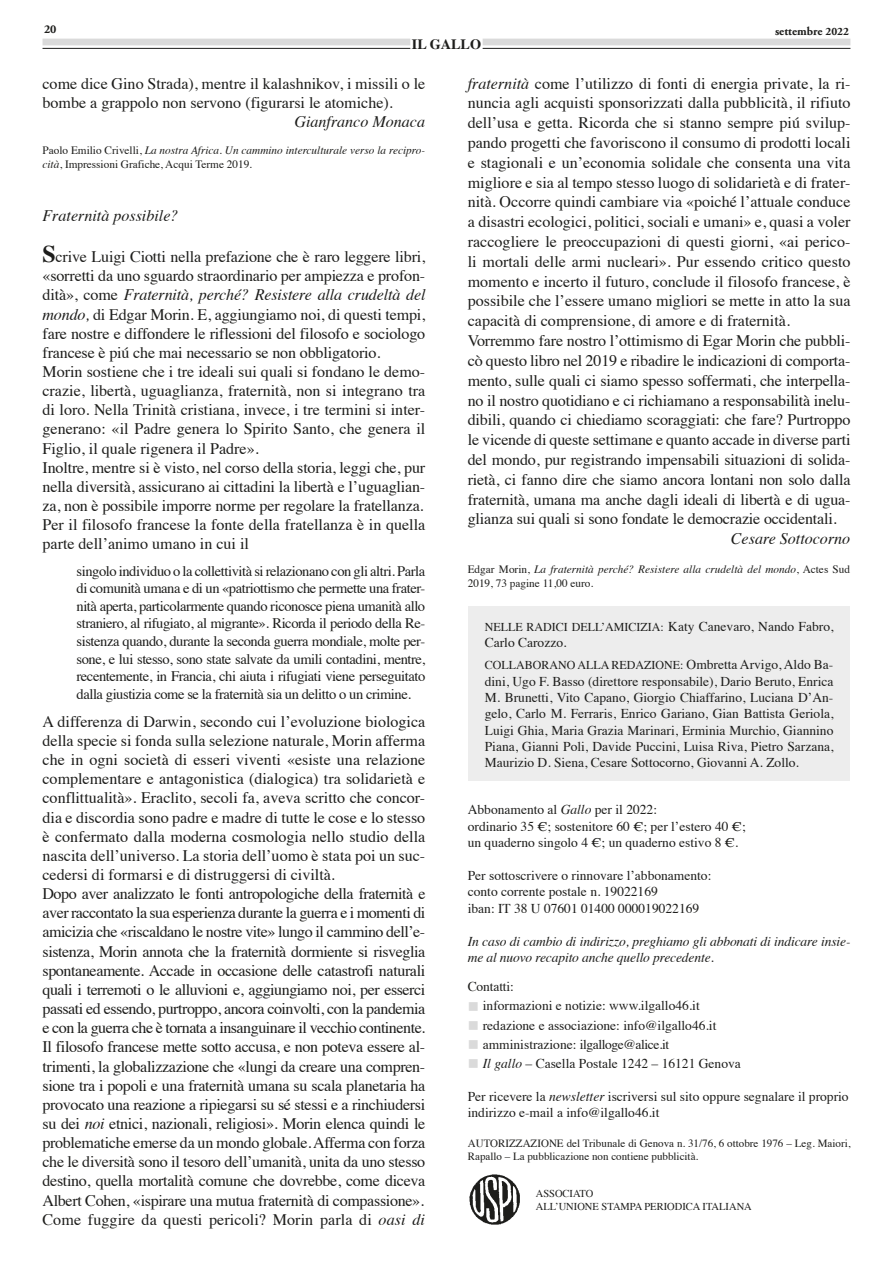
<style>
.page{position:relative;width:893px;height:1263px;background:#fff}
.page>*{position:absolute;margin:0;border:0;box-sizing:border-box;transform-origin:0 0}
.t1{font:16.05px/19.2px "Times";letter-spacing:-.01em;color:#1d1d1b}
.t2{font:italic 16.05px "Times";color:#1d1d1b}
.t3{font:14.55px/17.7px "Times";letter-spacing:-.03em;color:#1d1d1b;text-align:justify}
.t4{font:700 14.25px "Times";color:#1d1d1b}
.t5{font:13.5px/16.2px "Times";color:#1d1d1b}
.t6{font:italic 13.5px/16.2px "Times";letter-spacing:-.01em;color:#1d1d1b}
.t7{font:12px "Times";color:#1d1d1b}
.t8{font:700 12px "Adobe Garamond";color:#1d1d1b}
.t9{font:italic 11.25px/14.2px "Times";color:#1d1d1b}
.t10{font:10.95px/12.8px "Times";color:#1d1d1b}
.t11{font:10.5px/12.8px "Times";color:#1d1d1b}
.s1{font-size:11.25px}
.s2{font-style:normal}
.s3{font-weight:700;font-size:24px}
.s4{font-style:italic}
.s5{font-size:13.5px}
.s6{color:#dadada}
</style>
<div class="page">
<hr style="left:43px;top:48px;width:367px;height:1px;background:#1d1d1b">
<hr style="left:483px;top:48px;width:367px;height:1px;background:#1d1d1b">
<div style="left:43px;top:39px;width:367px;height:6px;background:#dadada"></div>
<div style="left:483px;top:39px;width:367px;height:6px;background:#dadada"></div>
<div style="left:468px;top:606px;width:382px;height:174px;background:#ededed"></div>
<img style="left:469px;top:1174px;width:51px;height:50px">
<p class="t8" style="left:44px;top:23px;width:14px">20</p>
<p class="t4" style="left:412px;top:30px;width:71px">IL GALLO</p>
<p class="t8" style="left:775px;top:25px;width:75px">settembre <span class="s1">2022</span></p>
<p class="t1" style="left:43px;top:72px;width:384px">come dice Gino Strada), mentre il kalashnikov, i missili o le bombe a grappolo non servono (figurarsi le atomiche).</p>
<p class="t2" style="left:294px;top:108px;width:132px">Gianfranco Monaca</p>
<p class="t9" style="left:43px;top:143px;width:384px;line-height:13.5px"><span class="s2">Paolo Emilio Crivelli,</span> La nostra Africa. Un cammino interculturale verso la recipro&shy;cità<span class="s2">, Impressioni Grafiche, Acqui Terme 2019.</span></p>
<p class="t2" style="left:43px;top:201px;width:137px">Fraternità possibile?</p>
<p class="t1" style="left:43px;top:246px;width:384px"><span class="s3">S</span>crive Luigi Ciotti nella prefazione che è raro leggere libri, «sorretti da uno sguardo straordinario per ampiezza e profon&shy;dità», come <span class="s4">Fraternità, perché? Resistere alla crudeltà del mondo,</span> di Edgar Morin. E, aggiungiamo noi, di questi tempi, fare nostre e diffondere le riflessioni del filosofo e sociologo francese è piú che mai necessario se non obbligatorio.<br>Morin sostiene che i tre ideali sui quali si fondano le demo&shy;crazie, libertà, uguaglianza, fraternità, non si integrano tra di loro. Nella Trinità cristiana, invece, i tre termini si inter&shy;generano: «il Padre genera lo Spirito Santo, che genera il Figlio, il quale rigenera il Padre»<span class="s4">.<br></span>Inoltre, mentre si è visto, nel corso della storia, leggi che, pur nella diversità, assicurano ai cittadini la libertà e l’uguaglian&shy;za, non è possibile imporre norme per regolare la fratellanza.<br>Per il filosofo francese la fonte della fratellanza è in quella parte dell’animo umano in cui il</p>
<p class="t3" style="left:77px;top:560px;width:350px">singolo individuo o la collettività si relazionano con gli altri. Parla di comunità umana e di un «patriottismo che permette una frater&shy;nità aperta, particolarmente quando riconosce piena umanità allo straniero, al rifugiato, al migrante». Ricorda il periodo della Re&shy;sistenza quando, durante la seconda guerra mondiale, molte per&shy;sone, e lui stesso, sono state salvate da umili contadini, mentre, recentemente, in Francia, chi aiuta i rifugiati viene perseguitato dalla giustizia come se la fraternità sia un delitto o un crimine.</p>
<p class="t1" style="left:43px;top:710px;width:384px">A differenza di Darwin, secondo cui l’evoluzione biologica della specie si fonda sulla selezione naturale, Morin afferma che in ogni società di esseri viventi «esiste una relazione complementare e antagonistica (dialogica) tra solidarietà e conflittualità». Eraclito, secoli fa, aveva scritto che concor&shy;dia e discordia sono padre e madre di tutte le cose e lo stesso è confermato dalla moderna cosmologia nello studio della nascita dell’universo. La storia dell’uomo è stata poi un suc&shy;cedersi di formarsi e di distruggersi di civiltà.<br>Dopo aver analizzato le fonti antropologiche della fraternità e aver raccontato la sua esperienza durante la guerra e i momenti di amicizia che «riscaldano le nostre vite» lungo il cammino dell’e&shy;sistenza, Morin annota che la fraternità dormiente si risveglia spontaneamente. Accade in occasione delle catastrofi naturali quali i terremoti o le alluvioni e, aggiungiamo noi, per esserci passati ed essendo, purtroppo, ancora coinvolti, con la pandemia e con la guerra che è tornata a insanguinare il vecchio continente.<br>Il filosofo francese mette sotto accusa, e non poteva essere al&shy;trimenti, la globalizzazione che «lungi da creare una compren&shy;sione tra i popoli e una fraternità umana su scala planetaria ha provocato una reazione a ripiegarsi su sé stessi e a rinchiudersi su dei <span class="s4">noi</span> etnici, nazionali, religiosi». Morin elenca quindi le problematiche emerse da un mondo globale. Afferma con forza che le diversità sono il tesoro dell’umanità, unita da uno stesso destino, quella mortalità comune che dovrebbe, come diceva Albert Cohen, «ispirare una mutua fraternità di compassione»<span class="s4">.<br></span>Come fuggire da questi pericoli? Morin parla di <span class="s4">oasi di</span></p>
<p class="t1" style="left:468px;top:72px;width:384px;line-height:19.8px"><span class="s4">fraternità</span> come l’utilizzo di fonti di energia private, la ri&shy;nuncia agli acquisti sponsorizzati dalla pubblicità, il rifiuto dell’usa e getta. Ricorda che si stanno sempre piú svilup&shy;pando progetti che favoriscono il consumo di prodotti locali e stagionali e un’economia solidale che consenta una vita migliore e sia al tempo stesso luogo di solidarietà e di frater&shy;nità. Occorre quindi cambiare via «poiché l’attuale conduce a disastri ecologici, politici, sociali e umani» e, quasi a voler raccogliere le preoccupazioni di questi giorni, «ai perico&shy;li mortali delle armi nucleari»<span class="s4">.</span> Pur essendo critico questo momento e incerto il futuro, conclude il filosofo francese, è possibile che l’essere umano migliori se mette in atto la sua capacità di comprensione, di amore e di fraternità.<br>Vorremmo fare nostro l’ottimismo di Egar Morin che pubbli&shy;cò questo libro nel 2019 e ribadire le indicazioni di comporta&shy;mento, sulle quali ci siamo spesso soffermati, che interpella&shy;no il nostro quotidiano e ci richiamano a responsabilità inelu&shy;dibili, quando ci chiediamo scoraggiati: che fare? Purtroppo le vicende di queste settimane e quanto accade in diverse parti del mondo, pur registrando impensabili situazioni di solida&shy;rietà, ci fanno dire che siamo ancora lontani non solo dalla fraternità, umana ma anche dagli ideali di libertà e di ugua&shy;glianza sui quali si sono fondate le democrazie occidentali.</p>
<p class="t2" style="left:731px;top:525px;width:121px">Cesare Sottocorno</p>
<p class="t9" style="left:468px;top:561px;width:384px"><span class="s2">Edgar Morin,</span> La fraternità perché? Resistere alla crudeltà del mondo<span class="s2">, Actes Sud<br>2019, 73 pagine 11,00 euro.</span></p>
<p class="t7" style="left:485px;top:615px;width:350px">NELLE RADICI DELL’AMICIZIA: <span class="s5">Katy Canevaro, Nando Fabro,</span></p>
<p class="t5" style="left:485px;top:633px;width:83px">Carlo Carozzo.</p>
<p class="t7" style="left:485px;top:654px;width:350px">COLLABORANO ALLA REDAZIONE: <span class="s5">Ombretta Arvigo, Aldo Ba-</span></p>
<p class="t5" style="left:485px;top:672px;width:350px;text-align:justify">dini, Ugo F. Basso (direttore responsabile), Dario Beruto, Enrica M. Brunetti, Vito Capano, Giorgio Chiaffarino, Luciana D’An&shy;gelo, Carlo M. Ferraris, Enrico Gariano, Gian Battista Geriola, Luigi Ghia, Maria Grazia Marinari, Erminia Murchio, Giannino Piana, Gianni Poli, Davide Puccini, Luisa Riva, Pietro Sarzana, Maurizio D. Siena, Cesare Sottocorno, Giovanni A. Zollo.</p>
<p class="t5" style="left:468px;top:800px;width:279px">Abbonamento al <span class="s4">Gallo</span> per il 2022:<br>ordinario 35 €; sostenitore 60 €; per l’estero 40 €; un quaderno singolo 4 €; un quaderno estivo 8 €.</p>
<p class="t5" style="left:468px;top:866px;width:245px">Per sottoscrivere o rinnovare l’abbonamento: conto corrente postale n. 19022169<br>iban: IT 38 U 07601 01400 000019022169</p>
<p class="t6" style="left:468px;top:932px;width:384px">In caso di cambio di indirizzo, preghiamo gli abbonati di indicare insie&shy;me al nuovo recapito anche quello precedente.</p>
<p class="t5" style="left:468px;top:977px;width:48px">Contatti:</p>
<p class="t5" style="left:468px;top:996px;width:234px"><span class="s6">■</span> informazioni e notizie: www.ilgallo46.it</p>
<p class="t5" style="left:468px;top:1016px;width:250px"><span class="s6">■</span> redazione e associazione: info@ilgallo46.it</p>
<p class="t5" style="left:468px;top:1035px;width:203px"><span class="s6">■</span> amministrazione: ilgalloge@alice.it</p>
<p class="t5" style="left:468px;top:1054px;width:275px"><span class="s6">■</span> <span class="s4">Il gallo</span> – Casella Postale 1242 – 16121 Genova</p>
<p class="t5" style="left:468px;top:1087px;width:382px">Per ricevere la <span class="s4">newsletter</span> iscriversi sul sito oppure segnalare il proprio indirizzo e-mail a info@ilgallo46.it</p>
<p class="t10" style="left:468px;top:1136px;width:384px">AUTORIZZAZIONE del Tribunale di Genova n. 31/76, 6 ottobre 1976 – Leg. Maiori,<br>Rapallo – La pubblicazione non contiene pubblicità.</p>
<p class="t11" style="left:536px;top:1186px;width:218px">ASSOCIATO<br>ALL’UNIONE STAMPA PERIODICA ITALIANA</p>
</div>
